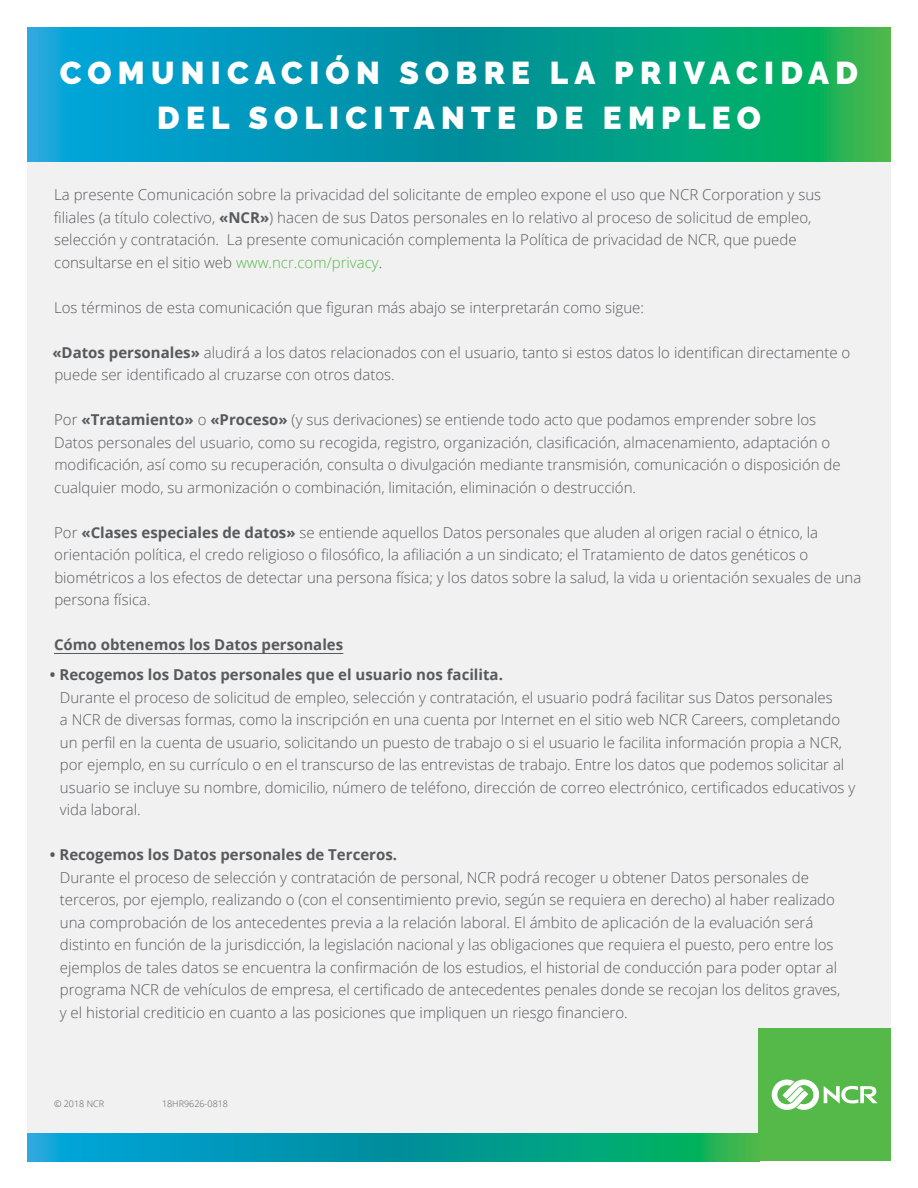
<style>
.page{position:relative;width:918px;height:1188px;background:#fff}
.page>*{position:absolute;margin:0;border:0;box-sizing:border-box;transform-origin:0 0}
.t1{font:900 31.5px/45px "Raleway";letter-spacing:.2em;color:#fff;text-align:center}
.t2{font:300 15px/22.5px "Open Sans";color:#58595b}
.t3{font:700 15px "Open Sans";color:#58595b}
.t4{font:300 9px "Open Sans";color:#58595b}
.s1{font-weight:700}
.s2{color:#54b948}
</style>
<div class="page">
<div style="left:27px;top:27px;width:864px;height:1133px;background:#f1f1f2"></div>
<div style="left:758px;top:1028px;width:133px;height:133px;background:#54b948"></div>
<svg style="left:772px;top:1079px;width:106px;height:31px"></svg>
<svg style="left:27px;top:1133px;width:731px;height:28px;background:#059f9b"></svg>
<hr style="left:54px;top:653px;width:289px;height:1px;background:#58595b">
<svg style="left:27px;top:27px;width:864px;height:135px;background:#059f9b"></svg>
<h1 class="t1" style="left:60px;top:50px;width:800px">COMUNICACIÓN SOBRE LA PRIVACIDAD<br>DEL SOLICITANTE DE EMPLEO</h1>
<p class="t2" style="left:54px;top:183px;width:769px">La presente Comunicación sobre la privacidad del solicitante de empleo expone el uso que NCR Corporation y sus filiales (a título colectivo, <span class="s1">«NCR»</span>) hacen de sus Datos personales en lo relativo al proceso de solicitud de empleo, selección y contratación. La presente comunicación complementa la Política de privacidad de NCR, que puede consultarse en el sitio web <span class="s2">www.ncr.com/privacy</span>.</p>
<p class="t2" style="left:54px;top:296px;width:591px">Los términos de esta comunicación que figuran más abajo se interpretarán como sigue:</p>
<p class="t2" style="left:52px;top:341px;width:799px"><span class="s1">«Datos personales»</span> aludirá a los datos relacionados con el usuario, tanto si estos datos lo identifican directamente o puede ser identificado al cruzarse con otros datos.</p>
<p class="t2" style="left:54px;top:408px;width:788px">Por <span class="s1">«Tratamiento»</span> o <span class="s1">«Proceso»</span> (y sus derivaciones) se entiende todo acto que podamos emprender sobre los Datos personales del usuario, como su recogida, registro, organización, clasificación, almacenamiento, adaptación o modificación, así como su recuperación, consulta o divulgación mediante transmisión, comunicación o disposición de cualquier modo, su armonización o combinación, limitación, eliminación o destrucción.</p>
<p class="t2" style="left:54px;top:521px;width:809px">Por <span class="s1">«Clases especiales de datos»</span> se entiende aquellos Datos personales que aluden al origen racial o étnico, la orientación política, el credo religioso o filosófico, la afiliación a un sindicato; el Tratamiento de datos genéticos o biométricos a los efectos de detectar una persona física; y los datos sobre la salud, la vida u orientación sexuales de una persona física.</p>
<p class="t3" style="left:54px;top:634px;width:291px">Cómo obtenemos los Datos personales</p>
<p class="t3" style="left:50px;top:664px;width:455px">• Recogemos los Datos personales que el usuario nos facilita.</p>
<p class="t2" style="left:60px;top:686px;width:797px">Durante el proceso de solicitud de empleo, selección y contratación, el usuario podrá facilitar sus Datos personales<br>a NCR de diversas formas, como la inscripción en una cuenta por Internet en el sitio web NCR Careers, completando un perfil en la cuenta de usuario, solicitando un puesto de trabajo o si el usuario le facilita información propia a NCR, por ejemplo, en su currículo o en el transcurso de las entrevistas de trabajo. Entre los datos que podemos solicitar al usuario se incluye su nombre, domicilio, número de teléfono, dirección de correo electrónico, certificados educativos y vida laboral.</p>
<p class="t3" style="left:50px;top:844px;width:349px">• Recogemos los Datos personales de Terceros.</p>
<p class="t2" style="left:60px;top:866px;width:782px">Durante el proceso de selección y contratación de personal, NCR podrá recoger u obtener Datos personales de terceros, por ejemplo, realizando o (con el consentimiento previo, según se requiera en derecho) al haber realizado una comprobación de los antecedentes previa a la relación laboral. El ámbito de aplicación de la evaluación será distinto en función de la jurisdicción, la legislación nacional y las obligaciones que requiera el puesto, pero entre los ejemplos de tales datos se encuentra la confirmación de los estudios, el historial de conducción para poder optar al programa NCR de vehículos de empresa, el certificado de antecedentes penales donde se recojan los delitos graves, y el historial crediticio en cuanto a las posiciones que impliquen un riesgo financiero.</p>
<p class="t4" style="left:54px;top:1098px;width:52px">© 2018 NCR</p>
<p class="t4" style="left:162px;top:1098px;width:68px">18HR9626-0818</p>
</div>
